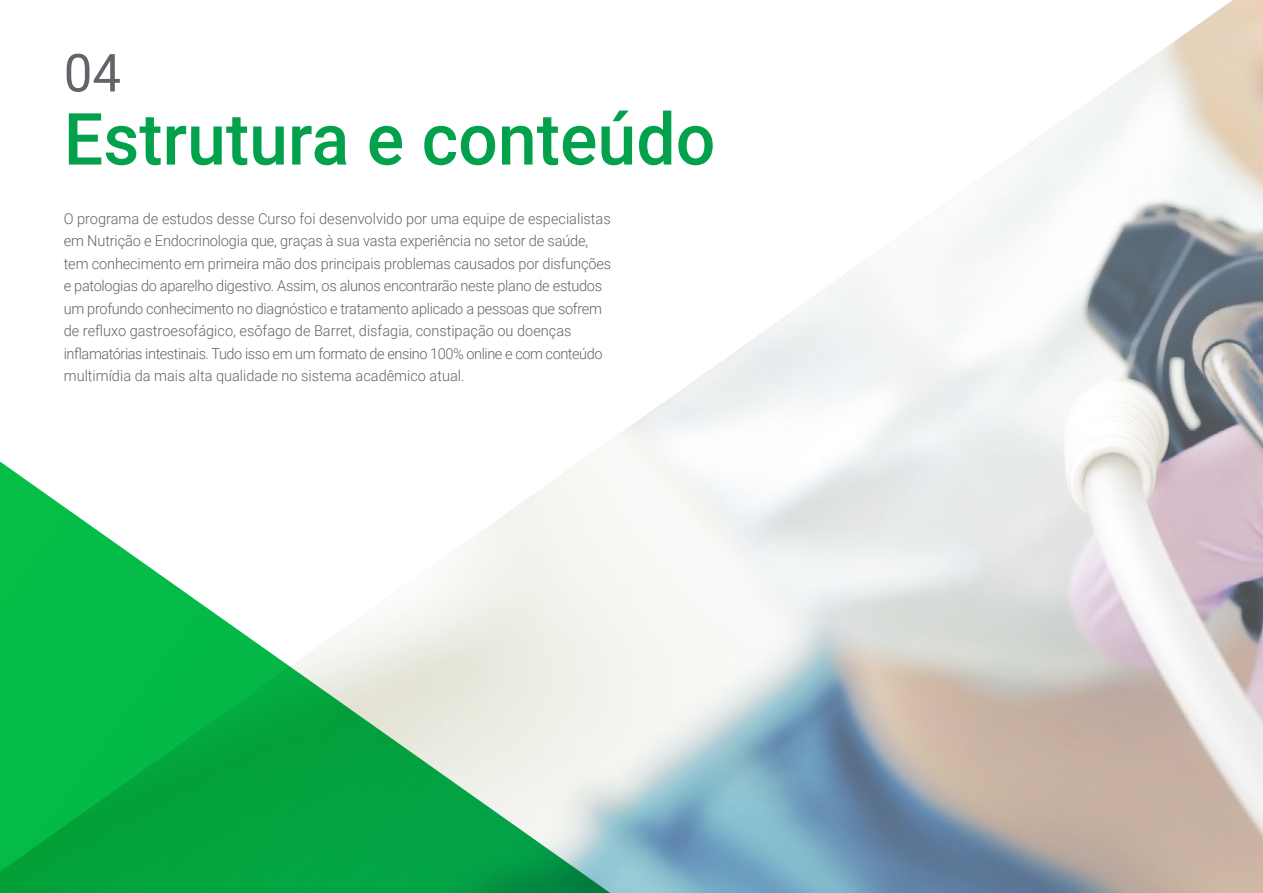
<style>
.page{position:relative;width:1263px;height:893px;background:#fff}
.page>*{position:absolute;margin:0;border:0;box-sizing:border-box;transform-origin:0 0}
.t1{font:500 72px "Roboto";color:#04a14d}
.t2{font:52.5px "Roboto";color:#61646a}
.t3{font:300 15px/22.5px "Roboto";letter-spacing:-.01em;color:#61646a}
</style>
<div class="page">
<img style="left:604px;top:0;width:659px;height:893px">
<svg style="left:0;top:446px;width:640px;height:447px"></svg>
<h2 class="t2" style="left:64px;top:36px;width:59px">04</h2>
<h1 class="t1" style="left:64px;top:89px;width:653px">Estrutura e conteúdo</h1>
<p class="t3" style="left:64px;top:207px;width:549px">O programa de estudos desse Curso foi desenvolvido por uma equipe de especialistas em Nutrição e Endocrinologia que, graças à sua vasta experiência no setor de saúde, tem conhecimento em primeira mão dos principais problemas causados por disfunções e patologias do aparelho digestivo. Assim, os alunos encontrarão neste plano de estudos um profundo conhecimento no diagnóstico e tratamento aplicado a pessoas que sofrem de refluxo gastroesofágico, esôfago de Barret, disfagia, constipação ou doenças inflamatórias intestinais. Tudo isso em um formato de ensino 100% online e com conteúdo multimídia da mais alta qualidade no sistema acadêmico atual.</p>
</div>
